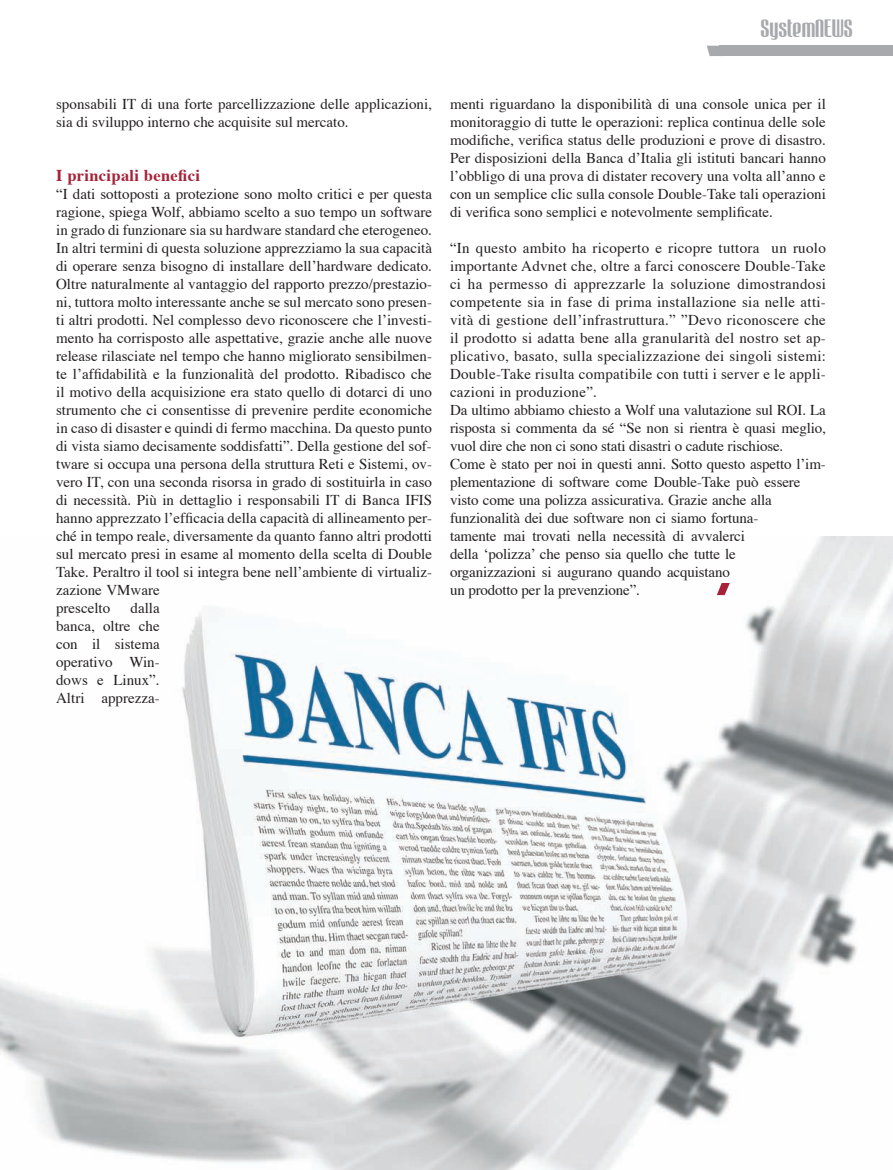
<style>
.page{position:relative;width:893px;height:1170px;background:#fff}
.page>*{position:absolute;margin:0;border:0;box-sizing:border-box;transform-origin:0 0}
.t1{font:22.5px "Mabella";color:#a8a9ad}
.t2{font:700 16.5px "Times";letter-spacing:.02em;color:#a62239}
.t3{font:15px/18px "Times";color:#231f20}
</style>
<div class="page">
<div style="left:719px;top:46px;width:174px;height:10px;background:#a8a9ad"></div>
<svg style="left:707px;top:46px;width:12px;height:10px"></svg>
<img style="left:1px;top:536px;width:892px;height:633px">
<svg style="left:717px;top:583px;width:13px;height:12px"></svg>
<h1 class="t1" style="left:761px;top:15px;width:94px">SystemNEWS</h1>
<p class="t3" style="left:56px;top:93px;width:377px">sponsabili IT di una forte parcellizzazione delle applicazioni, sia di sviluppo interno che acquisite sul mercato.</p>
<p class="t2" style="left:56px;top:159px;width:145px">I principali benefici</p>
<p class="t3" style="left:56px;top:183px;width:377px">“I dati sottoposti a protezione sono molto critici e per questa ragione, spiega Wolf, abbiamo scelto a suo tempo un software in grado di funzionare sia su hardware standard che eterogeneo.<br>In altri termini di questa soluzione apprezziamo la sua capacità di operare senza bisogno di installare dell’hardware dedicato.<br>Oltre naturalmente al vantaggio del rapporto prezzo/prestazio&shy;ni, tuttora molto interessante anche se sul mercato sono presen&shy;ti altri prodotti. Nel complesso devo riconoscere che l’investi&shy;mento ha corrisposto alle aspettative, grazie anche alle nuove release rilasciate nel tempo che hanno migliorato sensibilmen&shy;te l’affidabilità e la funzionalità del prodotto. Ribadisco che il motivo della acquisizione era stato quello di dotarci di uno strumento che ci consentisse di prevenire perdite economiche in caso di disaster e quindi di fermo macchina. Da questo punto di vista siamo decisamente soddisfatti”. Della gestione del sof&shy;tware si occupa una persona della struttura Reti e Sistemi, ov&shy;vero IT, con una seconda risorsa in grado di sostituirla in caso di necessità. Più in dettaglio i responsabili IT di Banca IFIS hanno apprezzato l’efficacia della capacità di allineamento per&shy;ché in tempo reale, diversamente da quanto fanno altri prodotti sul mercato presi in esame al momento della scelta di Double Take. Peraltro il tool si integra bene nell’ambiente di virtualiz&shy;zazione VMware<br>prescelto</p>
<p class="t3" style="left:56px;top:597px;width:105px;text-align:justify;text-indent:74px">dalla banca, oltre che con il sistema operativo Win&shy;dows e Linux”.<br>Altri apprezza-</p>
<p class="t3" style="left:450px;top:93px;width:377px;text-align:justify">menti riguardano la disponibilità di una console unica per il monitoraggio di tutte le operazioni: replica continua delle sole modifiche, verifica status delle produzioni e prove di disastro.<br>Per disposizioni della Banca d’Italia gli istituti bancari hanno l’obbligo di una prova di distater recovery una volta all’anno e con un semplice clic sulla console Double-Take tali operazioni di verifica sono semplici e notevolmente semplificate.</p>
<p class="t3" style="left:450px;top:237px;width:377px">“In questo ambito ha ricoperto e ricopre tuttora un ruolo importante Advnet che, oltre a farci conoscere Double-Take ci ha permesso di apprezzarle la soluzione dimostrandosi competente sia in fase di prima installazione sia nelle atti&shy;vità di gestione dell’infrastruttura.” ”Devo riconoscere che il prodotto si adatta bene alla granularità del nostro set ap&shy;plicativo, basato, sulla specializzazione dei singoli sistemi:<br>Double-Take risulta compatibile con tutti i server e le appli&shy;cazioni in produzione”.<br>Da ultimo abbiamo chiesto a Wolf una valutazione sul ROI. La risposta si commenta da sé “Se non si rientra è quasi meglio, vuol dire che non ci sono stati disastri o cadute rischiose.<br>Come è stato per noi in questi anni. Sotto questo aspetto l’im&shy;plementazione di software come Double-Take può essere visto come una polizza assicurativa. Grazie anche alla funzionalità dei due software non ci siamo fortuna-<br>tamente mai trovati nella necessità di avvalerci<br>della ‘polizza’ che penso sia quello che tutte le<br>organizzazioni si augurano quando acquistano<br>un prodotto per la prevenzione”.</p>
</div>
